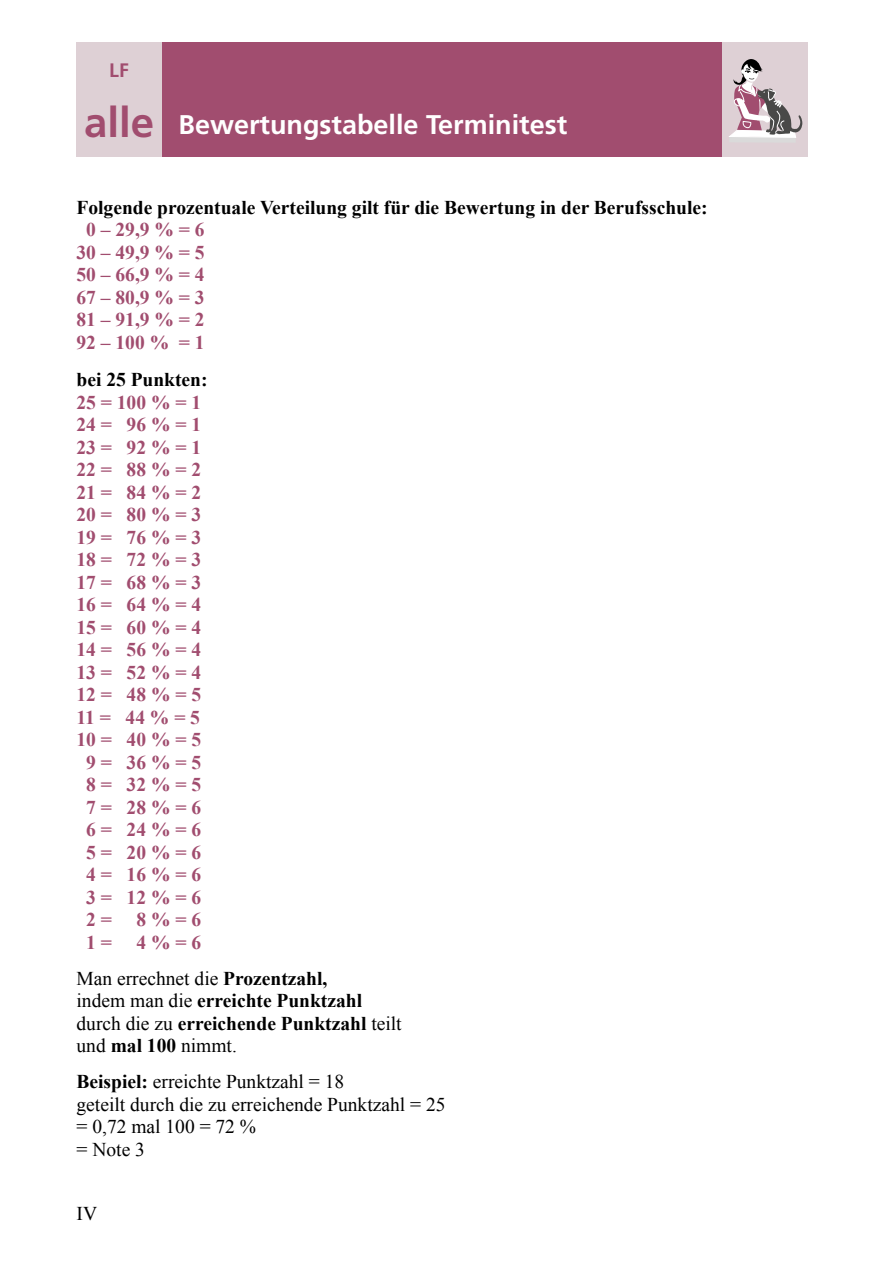
<style>
.page{position:relative;width:893px;height:1263px;background:#fff}
.page>*{position:absolute;margin:0;border:0;box-sizing:border-box;transform-origin:0 0}
.Lernfeld-Nummer{font:700 42px "Frutiger";color:#a14d6f}
.Lernfeld-Rubrik{font:700 27px "Frutiger";color:#fff}
.Grundschrift_HKS_64{font:700 19.5px "Times New Roman";color:#a14d6f}
.Grundschrift{font:700 19.5px "Times New Roman";color:#000}
.Grundschrift-2{font:19.5px "Times New Roman";color:#000}
.LF{font:700 19.5px "Frutiger";color:#a14d6f}
.s1{font-weight:700}
.s2{font-weight:400}
</style>
<div class="page">
<div style="left:162px;top:43px;width:561px;height:114px;background:#a14d6f"></div>
<div style="left:77px;top:43px;width:85px;height:114px;background:#ded0d5"></div>
<div style="left:723px;top:43px;width:85px;height:114px;background:#ded0d5"></div>
<svg style="left:729px;top:59px;width:73px;height:79px"></svg>
<p class="LF" style="left:109px;top:59px;width:21px">LF</p>
<p class="Lernfeld-Nummer" style="left:84px;top:98px;width:72px">alle</p>
<p class="Lernfeld-Rubrik" style="left:179px;top:108px;width:390px">Bewertungstabelle Terminitest</p>
<p class="Grundschrift" style="left:77px;top:194px;width:633px">Folgende prozentuale Verteilung gilt für die Bewertung in der Berufsschule:</p>
<p class="Grundschrift_HKS_64" style="left:86px;top:216px;width:120px">0 – 29,9 % = 6</p>
<p class="Grundschrift_HKS_64" style="left:77px;top:239px;width:130px">30 – 49,9 % = 5</p>
<p class="Grundschrift_HKS_64" style="left:77px;top:261px;width:130px">50 – 66,9 % = 4</p>
<p class="Grundschrift_HKS_64" style="left:77px;top:284px;width:130px">67 – 80,9 % = 3</p>
<p class="Grundschrift_HKS_64" style="left:77px;top:306px;width:130px">81 – 91,9 % = 2</p>
<p class="Grundschrift_HKS_64" style="left:77px;top:329px;width:130px">92 – 100 % = 1</p>
<p class="Grundschrift" style="left:77px;top:366px;width:133px">bei 25 Punkten:</p>
<p class="Grundschrift_HKS_64" style="left:77px;top:389px;width:126px">25 = 100 % = 1</p>
<p class="Grundschrift_HKS_64" style="left:77px;top:411px;width:126px">24 = 96 % = 1</p>
<p class="Grundschrift_HKS_64" style="left:77px;top:434px;width:126px">23 = 92 % = 1</p>
<p class="Grundschrift_HKS_64" style="left:77px;top:456px;width:126px">22 = 88 % = 2</p>
<p class="Grundschrift_HKS_64" style="left:77px;top:479px;width:126px">21 = 84 % = 2</p>
<p class="Grundschrift_HKS_64" style="left:77px;top:501px;width:126px">20 = 80 % = 3</p>
<p class="Grundschrift_HKS_64" style="left:77px;top:524px;width:126px">19 = 76 % = 3</p>
<p class="Grundschrift_HKS_64" style="left:77px;top:546px;width:126px">18 = 72 % = 3</p>
<p class="Grundschrift_HKS_64" style="left:77px;top:569px;width:126px">17 = 68 % = 3</p>
<p class="Grundschrift_HKS_64" style="left:77px;top:591px;width:126px">16 = 64 % = 4</p>
<p class="Grundschrift_HKS_64" style="left:77px;top:614px;width:126px">15 = 60 % = 4</p>
<p class="Grundschrift_HKS_64" style="left:77px;top:636px;width:126px">14 = 56 % = 4</p>
<p class="Grundschrift_HKS_64" style="left:77px;top:659px;width:126px">13 = 52 % = 4</p>
<p class="Grundschrift_HKS_64" style="left:77px;top:681px;width:126px">12 = 48 % = 5</p>
<p class="Grundschrift_HKS_64" style="left:77px;top:704px;width:125px">11 = 44 % = 5</p>
<p class="Grundschrift_HKS_64" style="left:77px;top:726px;width:126px">10 = 40 % = 5</p>
<p class="Grundschrift_HKS_64" style="left:86px;top:749px;width:116px">9 = 36 % = 5</p>
<p class="Grundschrift_HKS_64" style="left:86px;top:771px;width:116px">8 = 32 % = 5</p>
<p class="Grundschrift_HKS_64" style="left:86px;top:794px;width:116px">7 = 28 % = 6</p>
<p class="Grundschrift_HKS_64" style="left:86px;top:816px;width:116px">6 = 24 % = 6</p>
<p class="Grundschrift_HKS_64" style="left:86px;top:839px;width:116px">5 = 20 % = 6</p>
<p class="Grundschrift_HKS_64" style="left:86px;top:861px;width:116px">4 = 16 % = 6</p>
<p class="Grundschrift_HKS_64" style="left:86px;top:884px;width:116px">3 = 12 % = 6</p>
<p class="Grundschrift_HKS_64" style="left:86px;top:906px;width:116px">2 = 8% = 6</p>
<p class="Grundschrift_HKS_64" style="left:86px;top:929px;width:116px">1 = 4% = 6</p>
<p class="Grundschrift-2" style="left:77px;top:965px;width:252px">Man errechnet die <span class="s1">Prozentzahl,</span></p>
<p class="Grundschrift" style="left:77px;top:987px;width:287px"><span class="s2">indem man die</span> erreichte Punktzahl</p>
<p class="Grundschrift" style="left:77px;top:1010px;width:327px"><span class="s2">durch die zu</span> erreichende Punktzahl <span class="s2">teilt</span></p>
<p class="Grundschrift-2" style="left:77px;top:1032px;width:162px">und <span class="s1">mal 100</span> nimmt.</p>
<p class="Grundschrift-2" style="left:77px;top:1068px;width:269px"><span class="s1">Beispiel:</span> erreichte Punktzahl = 18</p>
<p class="Grundschrift-2" style="left:77px;top:1091px;width:370px">geteilt durch die zu erreichende Punktzahl = 25</p>
<p class="Grundschrift-2" style="left:77px;top:1113px;width:181px">= 0,72 mal 100 = 72 %</p>
<p class="Grundschrift-2" style="left:77px;top:1136px;width:70px">= Note 3</p>
<p class="Grundschrift-2" style="left:77px;top:1201px;width:22px">IV</p>
</div>
